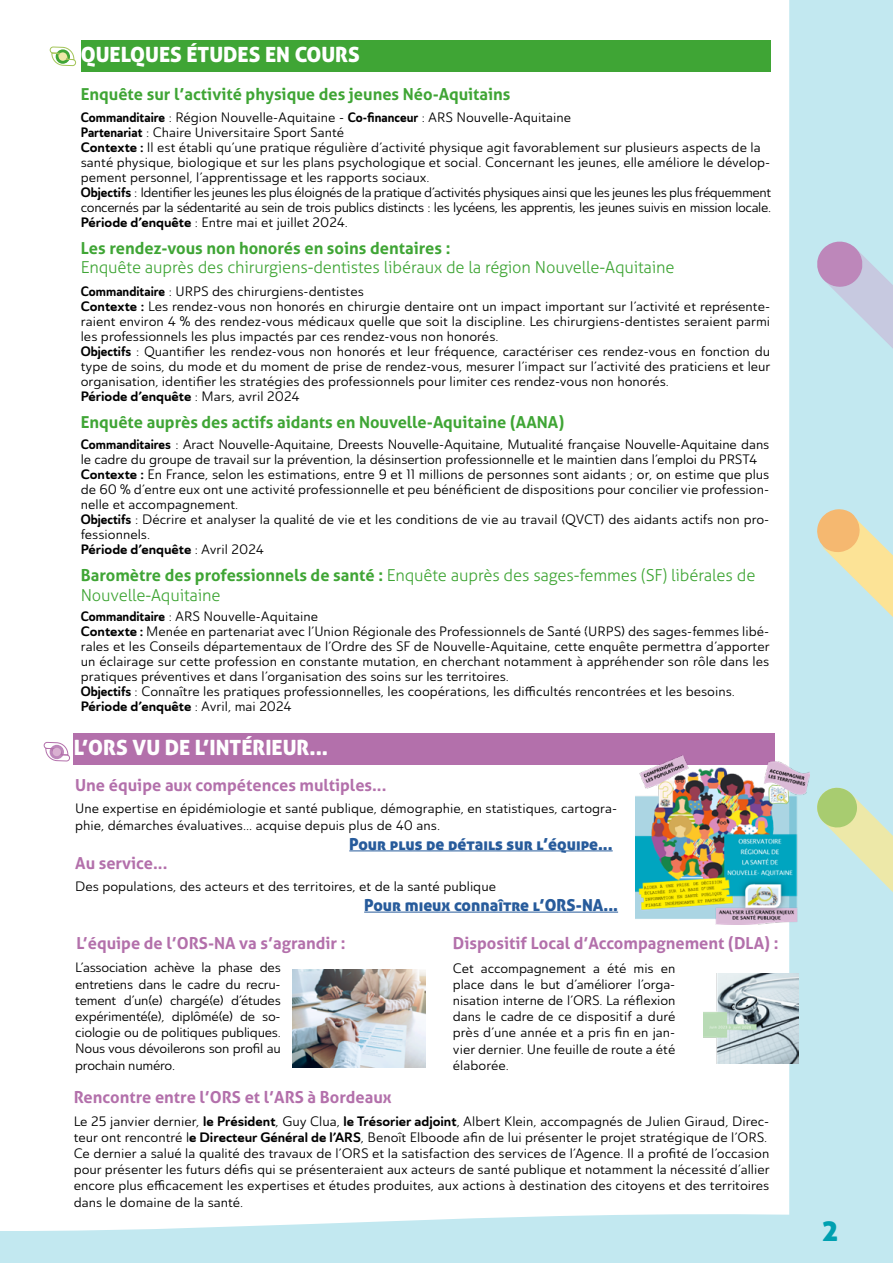
<style>
.page{position:relative;width:893px;height:1263px;background:#fff}
.page>*{position:absolute;margin:0;border:0;box-sizing:border-box;transform-origin:0 0}
.t1{font:30px "Aller Display";color:#00a0b0}
.t2{font:21px "Aller Display";color:#fff}
.t3{font:300 16.5px/19.8px "Aller";letter-spacing:-.01em;color:#3fa535}
.t4{font:700 16.5px "Aller";color:#b370ab}
.t5{font:700 16.5px "Aller";color:#3fa535}
.t6{font:16.5px "Aller Display";color:#275b9b}
.t7{font:13.5px/16.2px "Ainslie Sans Nor Reg";color:#000;text-align:justify}
.t8{font:13.5px "Ainslie Sans Nor Bol";color:#000}
.s1{font-family:"Ainslie Sans Con Bol"}
.s2{font-family:"Ainslie Sans Nor Bol"}
.s3{font-weight:700}
.s4{font-family:"Ainslie Sans Nor Reg"}
</style>
<div class="page">
<div style="left:789px;top:0;width:104px;height:1206px;background:#c2e8f0"></div>
<svg style="left:44px;top:742px;width:26px;height:19px"></svg>
<div style="left:53px;top:748px;width:8px;height:8px;background:#d9b0d1;border-radius:50%"></div>
<img style="left:293px;top:970px;width:132px;height:97px">
<svg style="left:816px;top:509px;width:77px;height:193px;background:#d1e2d3"></svg>
<svg style="left:816px;top:239px;width:77px;height:199px;background:#c2d8e7"></svg>
<svg style="left:816px;top:785px;width:77px;height:133px;background:#c9e4ce"></svg>
<hr style="left:349px;top:850px;width:264px;height:1px;background:#275b9b">
<div style="left:74px;top:734px;width:701px;height:31px;background:#b370ab"></div>
<div style="left:81px;top:41px;width:689px;height:31px;background:#3fa535"></div>
<svg style="left:50px;top:46px;width:26px;height:20px"></svg>
<div style="left:59px;top:52px;width:8px;height:9px;background:#ede8a8;border-radius:50%"></div>
<img style="left:703px;top:973px;width:95px;height:91px">
<img style="left:635px;top:756px;width:174px;height:168px">
<hr style="left:364px;top:912px;width:254px;height:1px;background:#275b9b">
<svg style="left:0;top:1206px;width:893px;height:57px;fill:#c2e8f0"></svg>
<p class="t2" style="left:81px;top:41px;width:281px">QUELQUES ÉTUDES EN COURS</p>
<p class="t5" style="left:81px;top:84px;width:431px">Enquête sur l’activité physique des jeunes Néo-Aquitains</p>
<p class="t7" style="left:81px;top:109px;width:492px;line-height:15px"><span class="s1">Commanditaire</span> : Région Nouvelle-Aquitaine - <span class="s1">Co-financeur</span> : ARS Nouvelle-Aquitaine<br><span class="s1">Partenariat</span> : Chaire Universitaire Sport Santé</p>
<p class="t7" style="left:81px;top:139px;width:691px;line-height:15px;text-align:left"><span class="s2">Contexte :</span> Il est établi qu’une pratique régulière d’activité physique agit favorablement sur plusieurs aspects de la santé physique, biologique et sur les plans psychologique et social. Concernant les jeunes, elle améliore le dévelop&shy;pement personnel, l’apprentissage et les rapports sociaux.</p>
<p class="t7" style="left:81px;top:184px;width:692px;line-height:15px"><span class="s1">Objectifs</span> : Identifier les jeunes les plus éloignés de la pratique d’activités physiques ainsi que les jeunes les plus fréquemment concernés par la sédentarité au sein de trois publics distincts : les lycéens, les apprentis, les jeunes suivis en mission locale.<br><span class="s2">Période d’enquête</span> : Entre mai et juillet 2024.</p>
<p class="t3" style="left:81px;top:238px;width:595px"><span class="s3">Les rendez-vous non honorés en soins dentaires :<br></span>Enquête auprès des chirurgiens-dentistes libéraux de la région Nouvelle-Aquitaine</p>
<p class="t7" style="left:81px;top:283px;width:285px"><span class="s1">Commanditaire</span> : URPS des chirurgiens-dentistes</p>
<p class="t7" style="left:81px;top:299px;width:691px;line-height:15px"><span class="s2">Contexte :</span> Les rendez-vous non honorés en chirurgie dentaire ont un impact important sur l’activité et représente&shy;raient environ 4 % des rendez-vous médicaux quelle que soit la discipline. Les chirurgiens-dentistes seraient parmi les professionnels les plus impactés par ces rendez-vous non honorés.</p>
<p class="t7" style="left:81px;top:344px;width:691px;line-height:15px"><span class="s1">Objectifs</span> : Quantifier les rendez-vous non honorés et leur fréquence, caractériser ces rendez-vous en fonction du type de soins, du mode et du moment de prise de rendez-vous, mesurer l’impact sur l’activité des praticiens et leur organisation, identifier les stratégies des professionnels pour limiter ces rendez-vous non honorés.</p>
<p class="t8" style="left:81px;top:388px;width:220px">Période d’enquête <span class="s4">: Mars, avril 2024</span></p>
<p class="t5" style="left:81px;top:412px;width:485px">Enquête auprès des actifs aidants en Nouvelle-Aquitaine (AANA)</p>
<p class="t7" style="left:81px;top:437px;width:690px;line-height:15px"><span class="s1">Commanditaires</span> : Aract Nouvelle-Aquitaine, Dreests Nouvelle-Aquitaine, Mutualité française Nouvelle-Aquitaine dans le cadre du groupe de travail sur la prévention, la désinsertion professionnelle et le maintien dans l’emploi du PRST4</p>
<p class="t7" style="left:81px;top:467px;width:690px;line-height:15px"><span class="s2">Contexte :</span> En France, selon les estimations, entre 9 et 11 millions de personnes sont aidants ; or, on estime que plus de 60 % d’entre eux ont une activité professionnelle et peu bénéficient de dispositions pour concilier vie profession&shy;nelle et accompagnement.</p>
<p class="t7" style="left:81px;top:512px;width:690px;line-height:15px"><span class="s1">Objectifs</span> : Décrire et analyser la qualité de vie et les conditions de vie au travail (QVCT) des aidants actifs non pro&shy;fessionnels.</p>
<p class="t8" style="left:81px;top:541px;width:185px">Période d’enquête <span class="s4">: Avril 2024</span></p>
<p class="t3" style="left:81px;top:566px;width:676px"><span class="s3">Baromètre des professionnels de santé :</span> Enquête auprès des sages-femmes (SF) libérales de<br>Nouvelle-Aquitaine</p>
<p class="t7" style="left:81px;top:608px;width:239px"><span class="s1">Commanditaire</span> : ARS Nouvelle-Aquitaine</p>
<p class="t7" style="left:81px;top:624px;width:690px;line-height:15px"><span class="s2">Contexte :</span> Menée en partenariat avec l’Union Régionale des Professionnels de Santé (URPS) des sages-femmes libé&shy;rales et les Conseils départementaux de l’Ordre des SF de Nouvelle-Aquitaine, cette enquête permettra d’apporter un éclairage sur cette profession en constante mutation, en cherchant notamment à appréhender son rôle dans les pratiques préventives et dans l’organisation des soins sur les territoires.</p>
<p class="t7" style="left:81px;top:683px;width:656px"><span class="s1">Objectifs</span> : Connaître les pratiques professionnelles, les coopérations, les difficultés rencontrées et les besoins.</p>
<p class="t8" style="left:81px;top:698px;width:212px">Période d’enquête <span class="s4">: Avril, mai 2024</span></p>
<p class="t2" style="left:74px;top:734px;width:256px">L’ORS VU DE L’INTÉRIEUR...</p>
<p class="t4" style="left:75px;top:775px;width:313px">Une équipe aux compétences multiples...</p>
<p class="t7" style="left:75px;top:801px;width:544px">Une expertise en épidémiologie et santé publique, démographie, en statistiques, cartogra&shy;phie, démarches évaluatives... acquise depuis plus de 40 ans.</p>
<p class="t6" style="left:349px;top:833px;width:265px">Pour plus de détails sur l’équipe...</p>
<p class="t4" style="left:75px;top:853px;width:94px">Au service...</p>
<p class="t7" style="left:75px;top:878px;width:422px">Des populations, des acteurs et des territoires, et de la santé publique</p>
<p class="t6" style="left:364px;top:894px;width:255px">Pour mieux connaître l’ORS-NA...</p>
<p class="t4" style="left:76px;top:933px;width:271px">L’équipe de l’ORS-NA va s’agrandir :</p>
<p class="t4" style="left:453px;top:933px;width:327px">Dispositif Local d’Accompagnement (DLA) :</p>
<p class="t7" style="left:75px;top:959px;width:207px">L’association achève la phase des entretiens dans le cadre du recru&shy;tement d’un(e) chargé(e) d’études expérimenté(e), diplômé(e) de so&shy;ciologie ou de politiques publiques.<br>Nous vous dévoilerons son profil au prochain numéro.</p>
<p class="t7" style="left:453px;top:960px;width:224px">Cet accompagnement a été mis en place dans le but d’améliorer l’orga&shy;nisation interne de l’ORS. La réflexion dans le cadre de ce dispositif a duré près d’une année et a pris fin en jan&shy;vier dernier. Une feuille de route a été élaborée.</p>
<p class="t4" style="left:74px;top:1087px;width:319px">Rencontre entre l’ORS et l’ARS à Bordeaux</p>
<p class="t7" style="left:74px;top:1113px;width:697px">Le 25 janvier dernier, <span class="s2">le Président</span>, Guy Clua, <span class="s2">le Trésorier adjoint</span>, Albert Klein, accompagnés de Julien Giraud, Direc&shy;teur ont rencontré l<span class="s2">e Directeur Général de l’ARS</span>, Benoît Elboode afin de lui présenter le projet stratégique de l’ORS.</p>
<p class="t7" style="left:74px;top:1145px;width:697px">Ce dernier a salué la qualité des travaux de l’ORS et la satisfaction des services de l’Agence. Il a profité de l’occasion pour présenter les futurs défis qui se présenteraient aux acteurs de santé publique et notamment la nécessité d’allier encore plus efficacement les expertises et études produites, aux actions à destination des citoyens et des territoires dans le domaine de la santé.</p>
<p class="t1" style="left:822px;top:1211px;width:17px">2</p>
</div>
